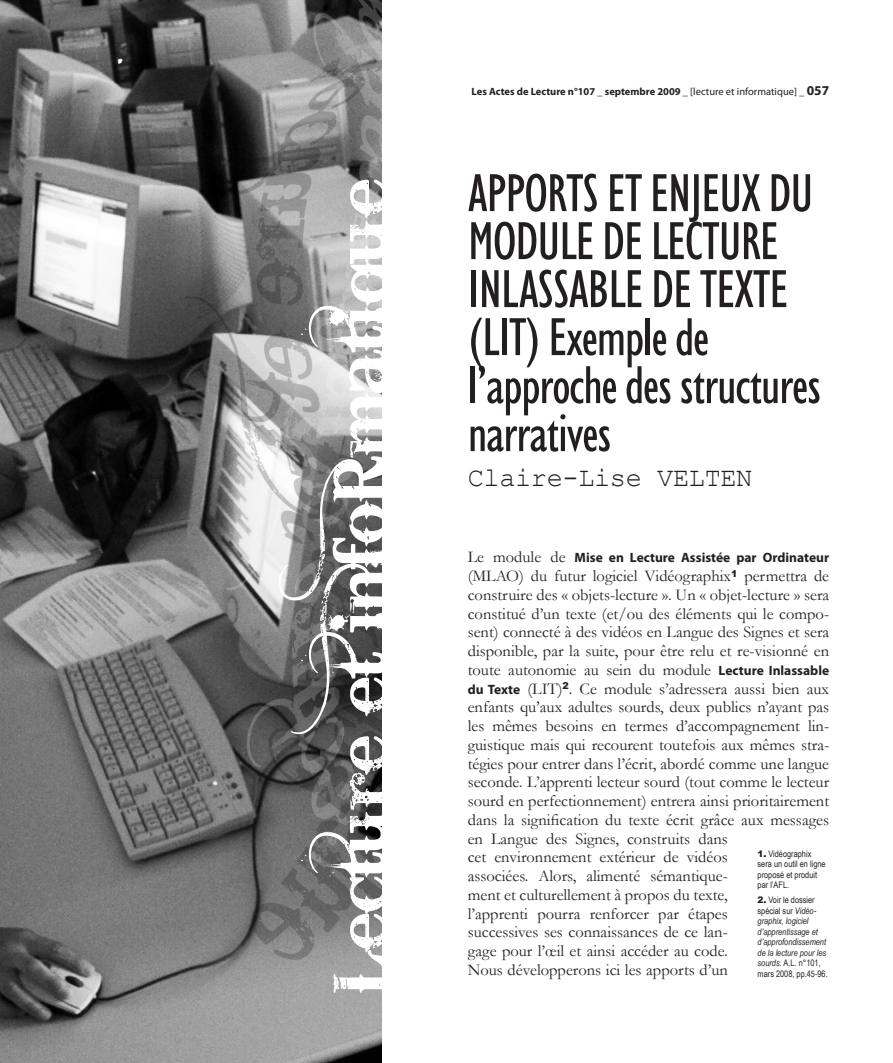
<style>
.page{position:relative;width:893px;height:1063px;background:#fff}
.page>*{position:absolute;margin:0;border:0;box-sizing:border-box;transform-origin:0 0}
.t1{font:75px "Bleeding Cowboys";color:#fff}
.t2{font:condensed 54px/48px "Humanist 521 BT";letter-spacing:-.025em;color:#231f20}
.t3{font:27px "Courier New";letter-spacing:-.015em;color:#231f20}
.t4{font:16.5px/18.8px "Garamond";color:#231f20}
.t5{font:700 13.5px "Myriad Pro";color:#231f20}
.t6{font:700 10.5px "Myriad Pro";color:#231f20}
.Note_de_bas_de_page{font:italic 9px/10.5px "Arial Narrow";color:#231f20}
.t7{font:9px/10.5px "Arial Narrow";color:#231f20}
.s1{font-weight:400}
.s2{font-size:13.5px}
.s3{font-family:"Garamond";font-weight:400;font-size:16.5px}
.s4{font-family:"Myriad Pro";font-weight:700;font-size:13.5px}
.s5{font-family:"Arial";font-weight:900}
.s6{font-family:"Arial";font-weight:900;font-style:normal}
.s7{font-style:normal}
</style>
<div class="page">
<img style="left:0;top:0;width:382px;height:1063px">
<p class="t6" style="left:472px;top:85px;width:359px">Les Actes de Lecture n°107 _ septembre 2009 _ <span class="s1">[lecture et informatique] _</span> <span class="s2">057</span></p>
<p class="t1" style="left:318px;top:994px;width:816px;rotate:-90deg">Lecture etinfoRmatique</p>
<p class="t2" style="left:468px;top:169px;width:355px">APPORTS ET ENJEUX DU<br>MODULE DE LECTURE<br>INLASSABLE DE TEXTE (LIT) Exemple de l’approche des structures narratives</p>
<p class="t3" style="left:468px;top:460px;width:286px">Claire-Lise VELTEN</p>
<p class="t5" style="left:468px;top:549px;width:363px"><span class="s3">Le module de</span> Mise en Lecture Assistée par Ordinateur</p>
<p class="t4" style="left:468px;top:566px;width:363px">(MLAO) du futur logiciel Vidéographix<sup>1</sup> permettra de construire des « objets-lecture ». Un « objet-lecture » sera constitué d’un texte (et/ou des éléments qui le compo&shy;sent) connecté à des vidéos en Langue des Signes et sera disponible, par la suite, pour être relu et re-visionné en toute autonomie au sein du module <span class="s4">Lecture Inlassable du Texte</span> (LIT)<sup>2</sup>. Ce module s’adressera aussi bien aux enfants qu’aux adultes sourds, deux publics n’ayant pas les mêmes besoins en termes d’accompagnement lin&shy;guistique mais qui recourent toutefois aux mêmes stra&shy;tégies pour entrer dans l’écrit, abordé comme une langue seconde. L’apprenti lecteur sourd (tout comme le lecteur sourd en perfectionnement) entrera ainsi prioritairement dans la signification du texte écrit grâce aux messages en Langue des Signes, construits dans<br>cet environnement extérieur de vidéos<br>associées. Alors, alimenté sémantique-<br>ment et culturellement à propos du texte,<br>l’apprenti pourra renforcer par étapes<br>successives ses connaissances de ce lan-<br>gage pour l’œil et ainsi accéder au code.<br>Nous développerons ici les apports d’un</p>
<p class="t7" style="left:758px;top:848px;width:70px"><span class="s5">1.</span> Vidéographix sera un outil en ligne proposé et produit par l’AFL.</p>
<p class="Note_de_bas_de_page" style="left:758px;top:894px;width:72px"><span class="s6">2.</span> <span class="s7">Voir le dossier spécial sur</span> Vidéo&shy;graphix, logiciel d’apprentissage et d’approfondissement de la lecture pour les sourds. <span class="s7">A.L. n°101, mars 2008, pp.45-96.</span></p>
</div>
